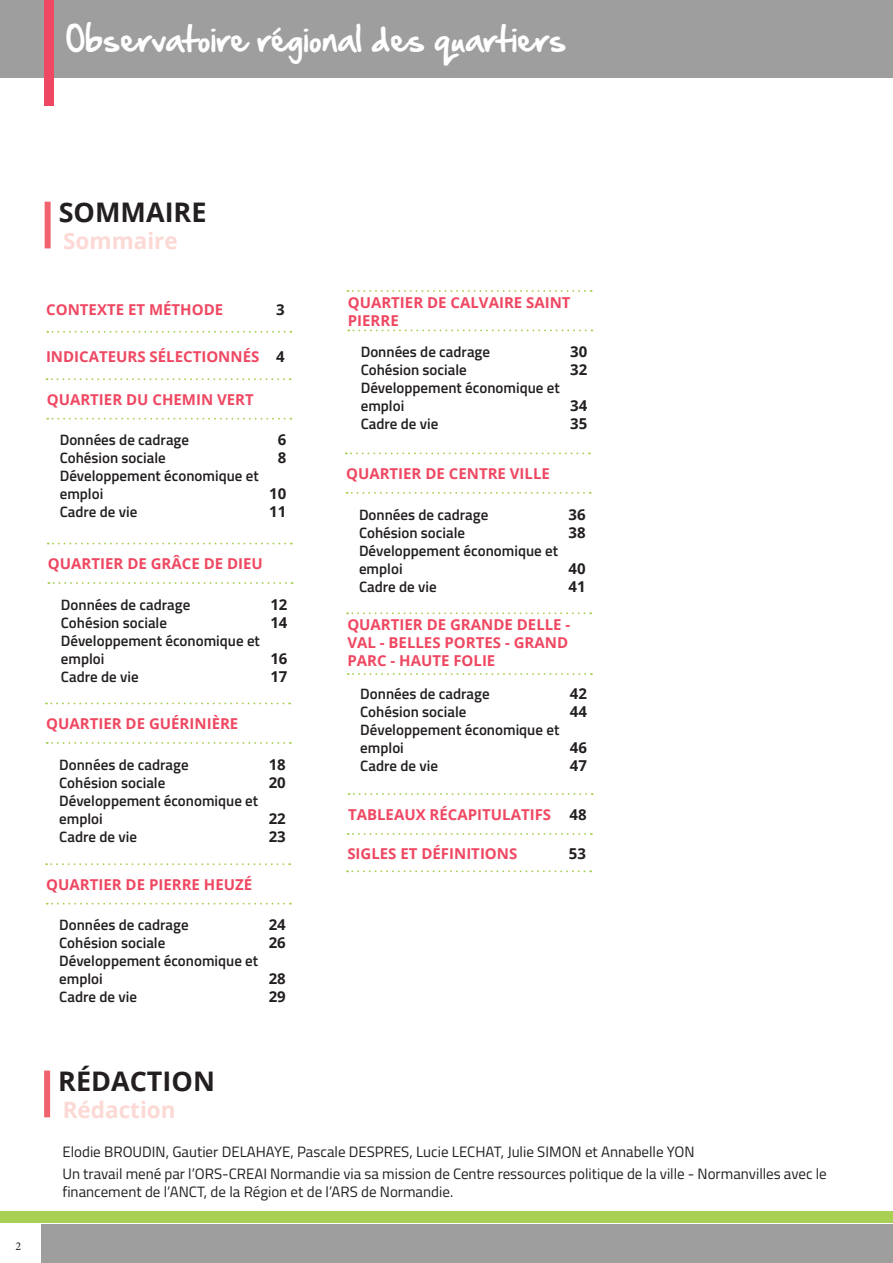
<style>
.page{position:relative;width:893px;height:1263px;background:#fff}
.page>*{position:absolute;margin:0;border:0;box-sizing:border-box;transform-origin:0 0}
.t1{font:30px "Hand Of Sean";color:#fff}
.En-tête_de_page_-_No{font:700 27px "Open Sans";color:#231f20}
.Texte_bleu_-_Aligner{font:700 22.5px "Open Sans";color:#fcd9d4}
.Titre_de_section_de{font:600 15px/18px "Titillium Web";color:#231f20}
.Titre_de_section_de-2{font:700 15px/18px "Open Sans";color:#ef4862}
.Texte_de_corps_de_pa{font:15px/18px "Titillium Web";color:#231f20}
.Titre_de_section_de-3{font:700 15px "Open Sans";color:#231f20}
.t2{font:12px "Minion Pro";color:#231f20}
.s1{color:#231f20}
</style>
<div class="page">
<div style="left:0;top:0;width:893px;height:77px;background:#9f9e9f"></div>
<div style="left:42px;top:1224px;width:851px;height:39px;background:#9f9e9f"></div>
<div style="left:0;top:1212px;width:893px;height:11px;background:#a8d054"></div>
<div style="left:44px;top:0;width:10px;height:105px;background:#ef4862"></div>
<div style="left:45px;top:202px;width:6px;height:46px;background:#f0636e"></div>
<div style="left:44px;top:1070px;width:6px;height:47px;background:#f0636e"></div>
<svg style="left:47px;top:418px;width:244px;height:2px"></svg>
<svg style="left:47px;top:331px;width:244px;height:2px"></svg>
<svg style="left:46px;top:378px;width:238px;height:2px"></svg>
<svg style="left:349px;top:793px;width:237px;height:2px"></svg>
<svg style="left:348px;top:833px;width:237px;height:2px"></svg>
<svg style="left:347px;top:870px;width:244px;height:2px"></svg>
<svg style="left:48px;top:582px;width:238px;height:2px"></svg>
<svg style="left:48px;top:543px;width:237px;height:1px"></svg>
<svg style="left:47px;top:742px;width:237px;height:2px"></svg>
<svg style="left:46px;top:702px;width:237px;height:2px"></svg>
<svg style="left:47px;top:903px;width:237px;height:1px"></svg>
<svg style="left:46px;top:863px;width:237px;height:2px"></svg>
<svg style="left:348px;top:329px;width:244px;height:2px"></svg>
<svg style="left:347px;top:290px;width:238px;height:2px"></svg>
<svg style="left:347px;top:492px;width:237px;height:2px"></svg>
<svg style="left:346px;top:452px;width:237px;height:2px"></svg>
<svg style="left:348px;top:673px;width:237px;height:2px"></svg>
<svg style="left:347px;top:612px;width:244px;height:2px"></svg>
<h1 class="t1" style="left:66px;top:12px;width:502px">Observatoire régional des quartiers</h1>
<p class="t2" style="left:16px;top:1238px;width:7px">2</p>
<p class="En-tête_de_page_-_No" style="left:59px;top:193px;width:149px">SOMMAIRE</p>
<p class="Texte_bleu_-_Aligner" style="left:63px;top:225px;width:116px">Sommaire</p>
<p class="Titre_de_section_de-2" style="left:46px;top:300px;width:178px">CONTEXTE ET MÉTHODE</p>
<p class="Titre_de_section_de-3" style="left:276px;top:299px;width:10px">3</p>
<p class="Titre_de_section_de-2" style="left:46px;top:347px;width:240px">INDICATEURS SÉLECTIONNÉS <span class="s1">4</span></p>
<p class="Titre_de_section_de-2" style="left:47px;top:390px;width:209px">QUARTIER DU CHEMIN VERT</p>
<p class="Titre_de_section_de" style="left:60px;top:430px;width:131px">Données de cadrage</p>
<p class="Titre_de_section_de-3" style="left:278px;top:429px;width:10px">6</p>
<p class="Titre_de_section_de" style="left:60px;top:448px;width:108px">Cohésion sociale</p>
<p class="Titre_de_section_de-3" style="left:278px;top:447px;width:10px">8</p>
<p class="Titre_de_section_de" style="left:60px;top:466px;width:201px">Développement économique et emploi</p>
<p class="Titre_de_section_de-3" style="left:269px;top:483px;width:19px">10</p>
<p class="Titre_de_section_de" style="left:60px;top:502px;width:79px">Cadre de vie</p>
<p class="Titre_de_section_de-3" style="left:269px;top:501px;width:19px">11</p>
<p class="Titre_de_section_de-2" style="left:48px;top:554px;width:216px">QUARTIER DE GRÂCE DE DIEU</p>
<p class="Titre_de_section_de" style="left:61px;top:595px;width:131px">Données de cadrage</p>
<p class="Titre_de_section_de-3" style="left:270px;top:594px;width:19px">12</p>
<p class="Titre_de_section_de" style="left:61px;top:613px;width:108px">Cohésion sociale</p>
<p class="Titre_de_section_de-3" style="left:270px;top:612px;width:19px">14</p>
<p class="Titre_de_section_de" style="left:61px;top:631px;width:201px">Développement économique et emploi</p>
<p class="Titre_de_section_de-3" style="left:270px;top:648px;width:19px">16</p>
<p class="Titre_de_section_de" style="left:61px;top:667px;width:79px">Cadre de vie</p>
<p class="Titre_de_section_de-3" style="left:270px;top:666px;width:19px">17</p>
<p class="Titre_de_section_de-2" style="left:46px;top:714px;width:194px">QUARTIER DE GUÉRINIÈRE</p>
<p class="Titre_de_section_de" style="left:59px;top:755px;width:131px">Données de cadrage</p>
<p class="Titre_de_section_de-3" style="left:269px;top:754px;width:19px">18</p>
<p class="Titre_de_section_de" style="left:59px;top:773px;width:108px">Cohésion sociale</p>
<p class="Titre_de_section_de-3" style="left:269px;top:772px;width:19px">20</p>
<p class="Titre_de_section_de" style="left:59px;top:791px;width:201px">Développement économique et emploi</p>
<p class="Titre_de_section_de-3" style="left:269px;top:808px;width:19px">22</p>
<p class="Titre_de_section_de" style="left:59px;top:827px;width:79px">Cadre de vie</p>
<p class="Titre_de_section_de-3" style="left:269px;top:826px;width:19px">23</p>
<p class="Titre_de_section_de-2" style="left:46px;top:875px;width:207px">QUARTIER DE PIERRE HEUZÉ</p>
<p class="Titre_de_section_de" style="left:59px;top:915px;width:131px">Données de cadrage</p>
<p class="Titre_de_section_de-3" style="left:269px;top:914px;width:19px">24</p>
<p class="Titre_de_section_de" style="left:59px;top:933px;width:108px">Cohésion sociale</p>
<p class="Titre_de_section_de-3" style="left:269px;top:932px;width:19px">26</p>
<p class="Titre_de_section_de" style="left:59px;top:951px;width:201px">Développement économique et emploi</p>
<p class="Titre_de_section_de-3" style="left:269px;top:968px;width:19px">28</p>
<p class="Titre_de_section_de" style="left:59px;top:987px;width:79px">Cadre de vie</p>
<p class="Titre_de_section_de-3" style="left:269px;top:986px;width:19px">29</p>
<p class="En-tête_de_page_-_No" style="left:58px;top:1062px;width:158px">RÉDACTION</p>
<p class="Texte_bleu_-_Aligner" style="left:63px;top:1093px;width:114px">Rédaction</p>
<p class="Titre_de_section_de-2" style="left:348px;top:293px;width:224px">QUARTIER DE CALVAIRE SAINT<br>PIERRE</p>
<p class="Titre_de_section_de" style="left:361px;top:342px;width:131px">Données de cadrage</p>
<p class="Titre_de_section_de-3" style="left:570px;top:341px;width:19px">30</p>
<p class="Titre_de_section_de" style="left:361px;top:360px;width:108px">Cohésion sociale</p>
<p class="Titre_de_section_de-3" style="left:570px;top:359px;width:19px">32</p>
<p class="Titre_de_section_de" style="left:361px;top:378px;width:201px">Développement économique et emploi</p>
<p class="Titre_de_section_de-3" style="left:570px;top:395px;width:19px">34</p>
<p class="Titre_de_section_de" style="left:361px;top:414px;width:79px">Cadre de vie</p>
<p class="Titre_de_section_de-3" style="left:570px;top:413px;width:19px">35</p>
<p class="Titre_de_section_de-2" style="left:346px;top:464px;width:205px">QUARTIER DE CENTRE VILLE</p>
<p class="Titre_de_section_de" style="left:359px;top:505px;width:131px">Données de cadrage</p>
<p class="Titre_de_section_de-3" style="left:568px;top:504px;width:19px">36</p>
<p class="Titre_de_section_de" style="left:359px;top:523px;width:108px">Cohésion sociale</p>
<p class="Titre_de_section_de-3" style="left:568px;top:522px;width:19px">38</p>
<p class="Titre_de_section_de" style="left:359px;top:541px;width:201px">Développement économique et emploi</p>
<p class="Titre_de_section_de-3" style="left:568px;top:558px;width:19px">40</p>
<p class="Titre_de_section_de" style="left:359px;top:577px;width:79px">Cadre de vie</p>
<p class="Titre_de_section_de-3" style="left:568px;top:576px;width:19px">41</p>
<p class="Titre_de_section_de-2" style="left:347px;top:616px;width:225px">QUARTIER DE GRANDE DELLE -<br>VAL - BELLES PORTES - GRAND<br>PARC - HAUTE FOLIE</p>
<p class="Titre_de_section_de" style="left:360px;top:684px;width:131px">Données de cadrage</p>
<p class="Titre_de_section_de-3" style="left:570px;top:683px;width:19px">42</p>
<p class="Titre_de_section_de" style="left:360px;top:702px;width:108px">Cohésion sociale</p>
<p class="Titre_de_section_de-3" style="left:570px;top:701px;width:19px">44</p>
<p class="Titre_de_section_de" style="left:360px;top:720px;width:201px">Développement économique et emploi</p>
<p class="Titre_de_section_de-3" style="left:570px;top:737px;width:19px">46</p>
<p class="Titre_de_section_de" style="left:360px;top:756px;width:79px">Cadre de vie</p>
<p class="Titre_de_section_de-3" style="left:570px;top:755px;width:19px">47</p>
<p class="Titre_de_section_de-2" style="left:348px;top:805px;width:240px">TABLEAUX RÉCAPITULATIFS <span class="s1">48</span></p>
<p class="Titre_de_section_de-2" style="left:347px;top:844px;width:172px">SIGLES ET DÉFINITIONS</p>
<p class="Titre_de_section_de-3" style="left:569px;top:842px;width:19px">53</p>
<p class="Texte_de_corps_de_pa" style="left:62px;top:1142px;width:634px">Elodie BROUDIN, Gautier DELAHAYE, Pascale DESPRES, Lucie LECHAT, Julie SIMON et Annabelle YON</p>
<p class="Texte_de_corps_de_pa" style="left:62px;top:1164px;width:766px">Un travail mené par l’ORS-CREAI Normandie via sa mission de Centre ressources politique de la ville - Normanvilles avec le financement de l’ANCT, de la Région et de l’ARS de Normandie.</p>
</div>
